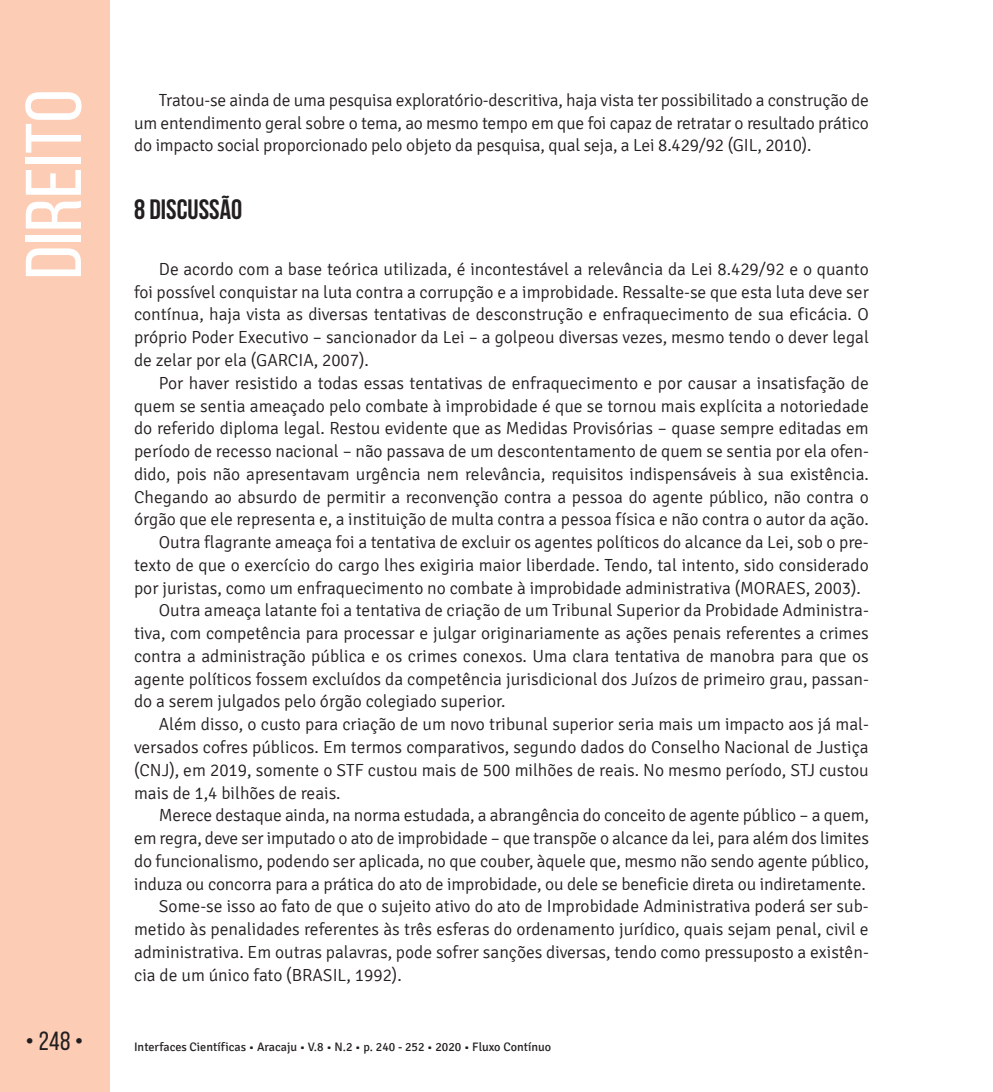
<style>
.page{position:relative;width:993px;height:1092px;background:#fff}
.page>*{position:absolute;margin:0;border:0;box-sizing:border-box;transform-origin:0 0}
.t1{font:78.75px "Bebas Neue";color:#fff;scale:1.09 1}
.t2{font:700 28px "Bebas Neue";color:#231f20}
.t3{font:26.25px "Bebas Neue";color:#231f20}
.t4{font:300 17.5px/22.8px "Signika";color:#231f20;text-align:justify}
.t5{font:12.25px "Signika";color:#231f20}
</style>
<div class="page">
<div style="left:0;top:0;width:109px;height:1091px;background:#fcccb5"></div>
<h1 class="t1" style="left:11px;top:279px;width:176px;rotate:-90deg">Direito</h1>
<p class="t4" style="left:134px;top:89px;width:736px;text-indent:25px">Tratou-se ainda de uma pesquisa exploratório-descritiva, haja vista ter possibilitado a construção de um entendimento geral sobre o tema, ao mesmo tempo em que foi capaz de retratar o resultado prático do impacto social proporcionado pelo objeto da pesquisa, qual seja, a Lei 8.429/92 (GIL, 2010).</p>
<h2 class="t2" style="left:134px;top:193px;width:110px">8 DISCUSSÃO</h2>
<p class="t4" style="left:134px;top:258px;width:736px;text-indent:25px">De acordo com a base teórica utilizada, é incontestável a relevância da Lei 8.429/92 e o quanto foi possível conquistar na luta contra a corrupção e a improbidade. Ressalte-se que esta luta deve ser contínua, haja vista as diversas tentativas de desconstrução e enfraquecimento de sua eficácia. O próprio Poder Executivo – sancionador da Lei – a golpeou diversas vezes, mesmo tendo o dever legal de zelar por ela (GARCIA, 2007).</p>
<p class="t4" style="left:159px;top:372px;width:711px">Por haver resistido a todas essas tentativas de enfraquecimento e por causar a insatisfação de</p>
<p class="t4" style="left:134px;top:394px;width:736px">quem se sentia ameaçado pelo combate à improbidade é que se tornou mais explícita a notoriedade</p>
<p class="t4" style="left:134px;top:417px;width:736px">do referido diploma legal. Restou evidente que as Medidas Provisórias – quase sempre editadas em</p>
<p class="t4" style="left:134px;top:440px;width:736px">período de recesso nacional – não passava de um descontentamento de quem se sentia por ela ofen-</p>
<p class="t4" style="left:134px;top:463px;width:736px">dido, pois não apresentavam urgência nem relevância, requisitos indispensáveis à sua existência.</p>
<p class="t4" style="left:134px;top:485px;width:736px">Chegando ao absurdo de permitir a reconvenção contra a pessoa do agente público, não contra o</p>
<p class="t4" style="left:134px;top:508px;width:736px">órgão que ele representa e, a instituição de multa contra a pessoa física e não contra o autor da ação.</p>
<p class="t4" style="left:159px;top:531px;width:711px">Outra flagrante ameaça foi a tentativa de excluir os agentes políticos do alcance da Lei, sob o pre-</p>
<p class="t4" style="left:134px;top:554px;width:736px">texto de que o exercício do cargo lhes exigiria maior liberdade. Tendo, tal intento, sido considerado</p>
<p class="t4" style="left:134px;top:576px;width:728px">por juristas, como um enfraquecimento no combate à improbidade administrativa (MORAES, 2003).</p>
<p class="t4" style="left:159px;top:599px;width:711px">Outra ameaça latante foi a tentativa de criação de um Tribunal Superior da Probidade Administra-</p>
<p class="t4" style="left:134px;top:622px;width:736px">tiva, com competência para processar e julgar originariamente as ações penais referentes a crimes</p>
<p class="t4" style="left:134px;top:645px;width:736px">contra a administração pública e os crimes conexos. Uma clara tentativa de manobra para que os</p>
<p class="t4" style="left:134px;top:667px;width:736px">agente políticos fossem excluídos da competência jurisdicional dos Juízos de primeiro grau, passan-</p>
<p class="t4" style="left:134px;top:690px;width:373px">do a serem julgados pelo órgão colegiado superior.</p>
<p class="t4" style="left:159px;top:713px;width:711px">Além disso, o custo para criação de um novo tribunal superior seria mais um impacto aos já mal-</p>
<p class="t4" style="left:134px;top:736px;width:736px">versados cofres públicos. Em termos comparativos, segundo dados do Conselho Nacional de Justiça</p>
<p class="t4" style="left:134px;top:758px;width:736px">(CNJ), em 2019, somente o STF custou mais de 500 milhões de reais. No mesmo período, STJ custou</p>
<p class="t4" style="left:134px;top:781px;width:208px">mais de 1,4 bilhões de reais.</p>
<p class="t4" style="left:159px;top:804px;width:711px">Merece destaque ainda, na norma estudada, a abrangência do conceito de agente público – a quem,</p>
<p class="t4" style="left:134px;top:827px;width:736px">em regra, deve ser imputado o ato de improbidade – que transpõe o alcance da lei, para além dos limites</p>
<p class="t4" style="left:134px;top:849px;width:736px">do funcionalismo, podendo ser aplicada, no que couber, àquele que, mesmo não sendo agente público,</p>
<p class="t4" style="left:134px;top:872px;width:733px">induza ou concorra para a prática do ato de improbidade, ou dele se beneficie direta ou indiretamente.</p>
<p class="t4" style="left:159px;top:895px;width:711px">Some-se isso ao fato de que o sujeito ativo do ato de Improbidade Administrativa poderá ser sub-</p>
<p class="t4" style="left:134px;top:918px;width:736px">metido às penalidades referentes às três esferas do ordenamento jurídico, quais sejam penal, civil e</p>
<p class="t4" style="left:134px;top:940px;width:736px">administrativa. Em outras palavras, pode sofrer sanções diversas, tendo como pressuposto a existên-</p>
<p class="t4" style="left:134px;top:963px;width:269px">cia de um único fato (BRASIL, 1992).</p>
<h3 class="t3" style="left:26px;top:1026px;width:59px">• 248 •</h3>
<p class="t5" style="left:134px;top:1040px;width:418px">Interfaces Científicas • Aracaju • V.8 • N.2 • p. 240 - 252 • 2020 • Fluxo Contínuo</p>
</div>
